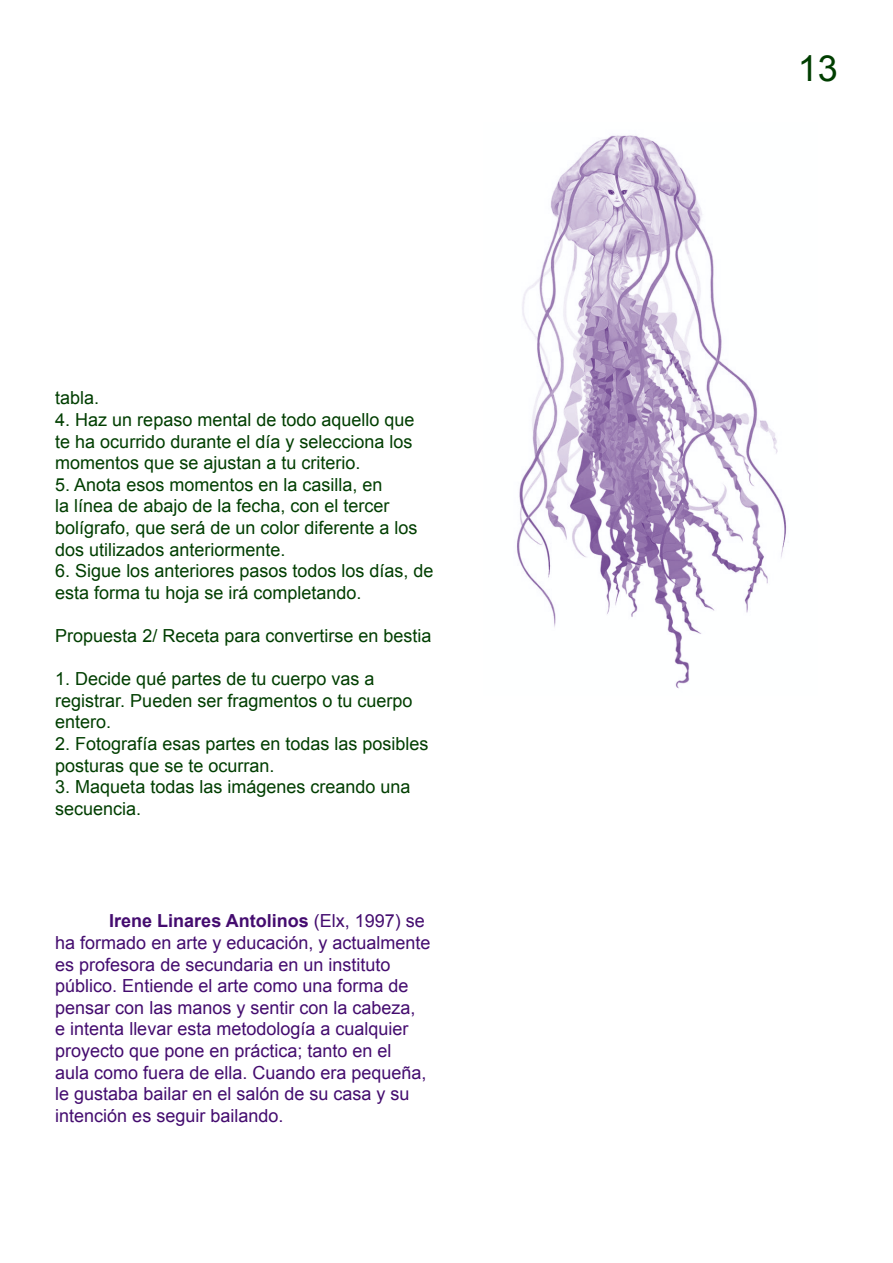
<style>
.page{position:relative;width:893px;height:1263px;background:#fff}
.page>*{position:absolute;margin:0;border:0;box-sizing:border-box;transform-origin:0 0}
.t1{font:36px "Arial";color:#003e00}
.t2{font:18px/21.6px "Arial";color:#003e00}
.t3{font:18px/21.6px "Arial";color:#440c6f}
.s1{font-weight:700}
</style>
<div class="page">
<img style="left:517px;top:135px;width:270px;height:554px">
<p class="t2" style="left:55px;top:387px;width:46px">tabla.</p>
<p class="t2" style="left:55px;top:409px;width:361px;text-align:justify">4. Haz un repaso mental de todo aquello que te ha ocurrido durante el día y selecciona los momentos que se ajustan a tu criterio.</p>
<p class="t2" style="left:55px;top:474px;width:364px">5. Anota esos momentos en la casilla, en<br>la línea de abajo de la fecha, con el tercer bolígrafo, que será de un color diferente a los dos utilizados anteriormente.</p>
<p class="t2" style="left:55px;top:560px;width:380px">6. Sigue los anteriores pasos todos los días, de esta forma tu hoja se irá completando.</p>
<p class="t2" style="left:55px;top:625px;width:378px">Propuesta 2/ Receta para convertirse en bestia</p>
<p class="t2" style="left:55px;top:668px;width:359px">1. Decide qué partes de tu cuerpo vas a registrar. Pueden ser fragmentos o tu cuerpo entero.</p>
<p class="t2" style="left:55px;top:733px;width:375px">2. Fotografía esas partes en todas las posibles posturas que se te ocurran.</p>
<p class="t2" style="left:55px;top:776px;width:357px">3. Maqueta todas las imágenes creando una secuencia.</p>
<p class="t3" style="left:55px;top:910px;width:377px;text-indent:54px"><span class="s1">Irene Linares Antolinos</span> (Elx, 1997) se ha formado en arte y educación, y actualmente es profesora de secundaria en un instituto público. Entiende el arte como una forma de pensar con las manos y sentir con la cabeza,<br>e intenta llevar esta metodología a cualquier proyecto que pone en práctica; tanto en el<br>aula como fuera de ella. Cuando era pequeña, le gustaba bailar en el salón de su casa y su intención es seguir bailando.</p>
<h1 class="t1" style="left:798px;top:45px;width:42px">13</h1>
</div>
